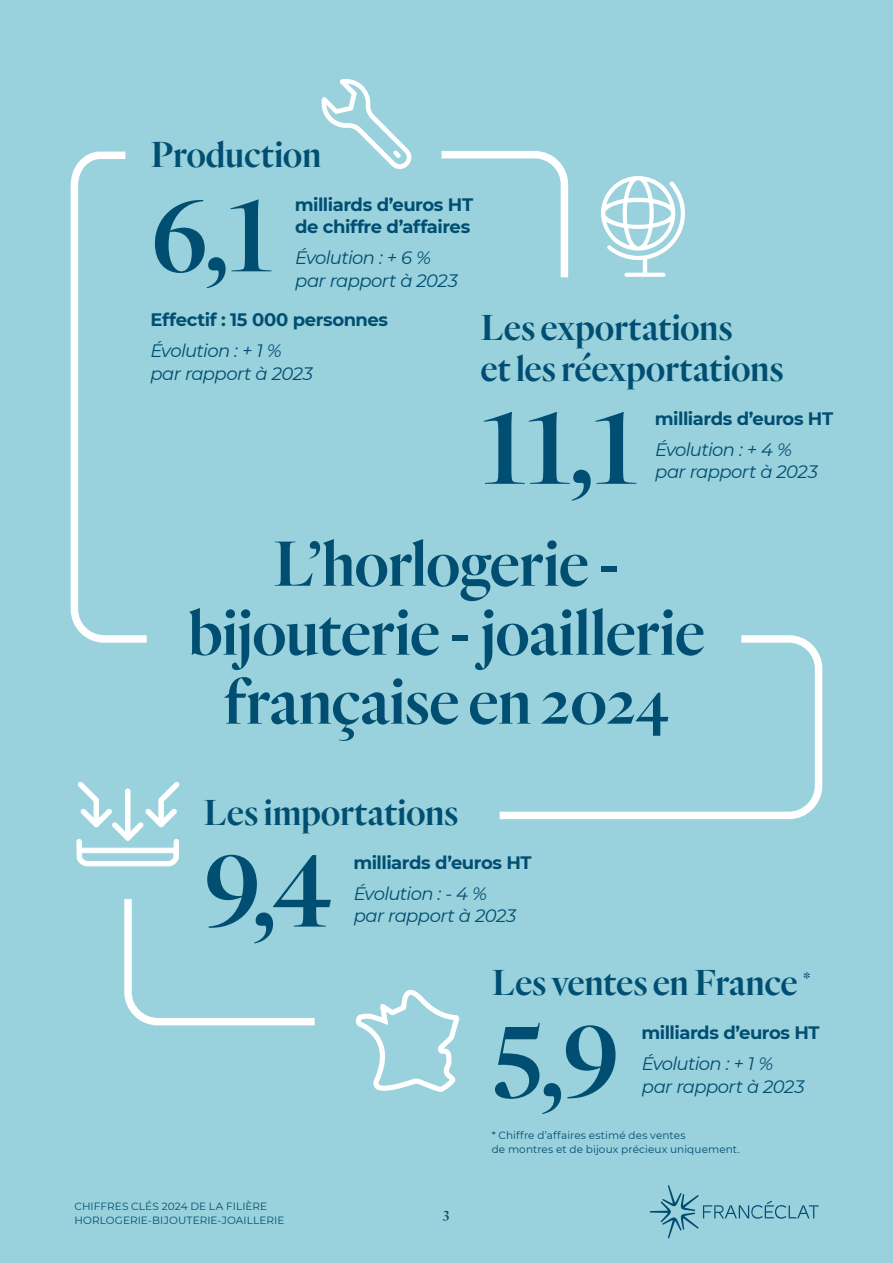
<style>
.page{position:relative;width:893px;height:1263px;background:#99d1dc}
.page>*{position:absolute;margin:0;border:0;box-sizing:border-box;transform-origin:0 0}
.t1{font:600 105px "Quarto";color:#004e71}
.t2{font:600 66px/69px "Quarto";letter-spacing:-.015em;color:#004e71;text-align:center}
.t3{font:600 37.5px/40.5px "Quarto";letter-spacing:-.005em;color:#004e71}
.t4{font:italic 18px/22.5px "Montserrat";letter-spacing:-.035em;color:#004e71}
.t5{font:700 18px/22.5px "Montserrat";letter-spacing:-.03em;color:#004e71}
.t6{font:600 15px "Quarto";color:#004e71}
.t7{font:10.5px/14.2px "Montserrat";letter-spacing:.01em;color:#004e71}
</style>
<div class="page">
<svg style="left:70px;top:151px;width:77px;height:492px"></svg>
<svg style="left:499px;top:635px;width:324px;height:185px"></svg>
<svg style="left:441px;top:151px;width:128px;height:127px"></svg>
<svg style="left:321px;top:79px;width:90px;height:90px"></svg>
<svg style="left:601px;top:176px;width:84px;height:101px"></svg>
<svg style="left:355px;top:989px;width:105px;height:103px"></svg>
<svg style="left:76px;top:782px;width:239px;height:244px"></svg>
<div style="left:78px;top:848px;width:100px;height:5px;background:#fff;border-radius:2px"></div>
<div style="left:77px;top:848px;width:102px;height:5px;border:1px solid #fff;border-radius:2px"></div>
<svg style="left:650px;top:1185px;width:169px;height:53px"></svg>
<h3 class="t3" style="left:150px;top:134px;width:172px">Production</h3>
<h1 class="t1" style="left:150px;top:167px;width:124px">6,1</h1>
<p class="t5" style="left:295px;top:192px;width:180px">milliards d’euros HT de chiffre d’affaires</p>
<p class="t4" style="left:295px;top:246px;width:164px">Évolution : + 6 % par rapport à 2023</p>
<p class="t5" style="left:150px;top:308px;width:239px">Effectif : 15 000 personnes</p>
<p class="t4" style="left:150px;top:339px;width:164px">Évolution : + 1 % par rapport à 2023</p>
<h3 class="t3" style="left:480px;top:307px;width:305px">Les exportations<br>et les réexportations</h3>
<h1 class="t1" style="left:480px;top:379px;width:159px">11,1</h1>
<p class="t5" style="left:655px;top:406px;width:180px">milliards d’euros HT</p>
<p class="t4" style="left:655px;top:437px;width:164px">Évolution : + 4 % par rapport à 2023</p>
<h2 class="t2" style="left:188px;top:528px;width:518px">L’horlogerie - bijouterie - joaillerie française en 2024</h2>
<h3 class="t3" style="left:204px;top:792px;width:257px">Les importations</h3>
<h1 class="t1" style="left:204px;top:822px;width:130px">9,4</h1>
<p class="t5" style="left:353px;top:850px;width:180px">milliards d’euros HT</p>
<p class="t4" style="left:354px;top:881px;width:164px">Évolution : - 4 % par rapport à 2023</p>
<p class="t7" style="left:74px;top:1199px;width:212px">CHIFFRES CLÉS 2024 DE LA FILIÈRE<br>HORLOGERIE-BIJOUTERIE-JOAILLERIE</p>
<p class="t6" style="left:443px;top:1203px;width:8px">3</p>
<h3 class="t3" style="left:492px;top:962px;width:320px">Les ventes en France <sup>*</sup></h3>
<h1 class="t1" style="left:492px;top:993px;width:130px">5,9</h1>
<p class="t5" style="left:641px;top:1020px;width:180px">milliards d’euros HT</p>
<p class="t4" style="left:642px;top:1052px;width:164px">Évolution : + 1 % par rapport à 2023</p>
<p class="t7" style="left:492px;top:1128px;width:250px">* Chiffre d’affaires estimé des ventes<br>de montres et de bijoux précieux uniquement.</p>
</div>
